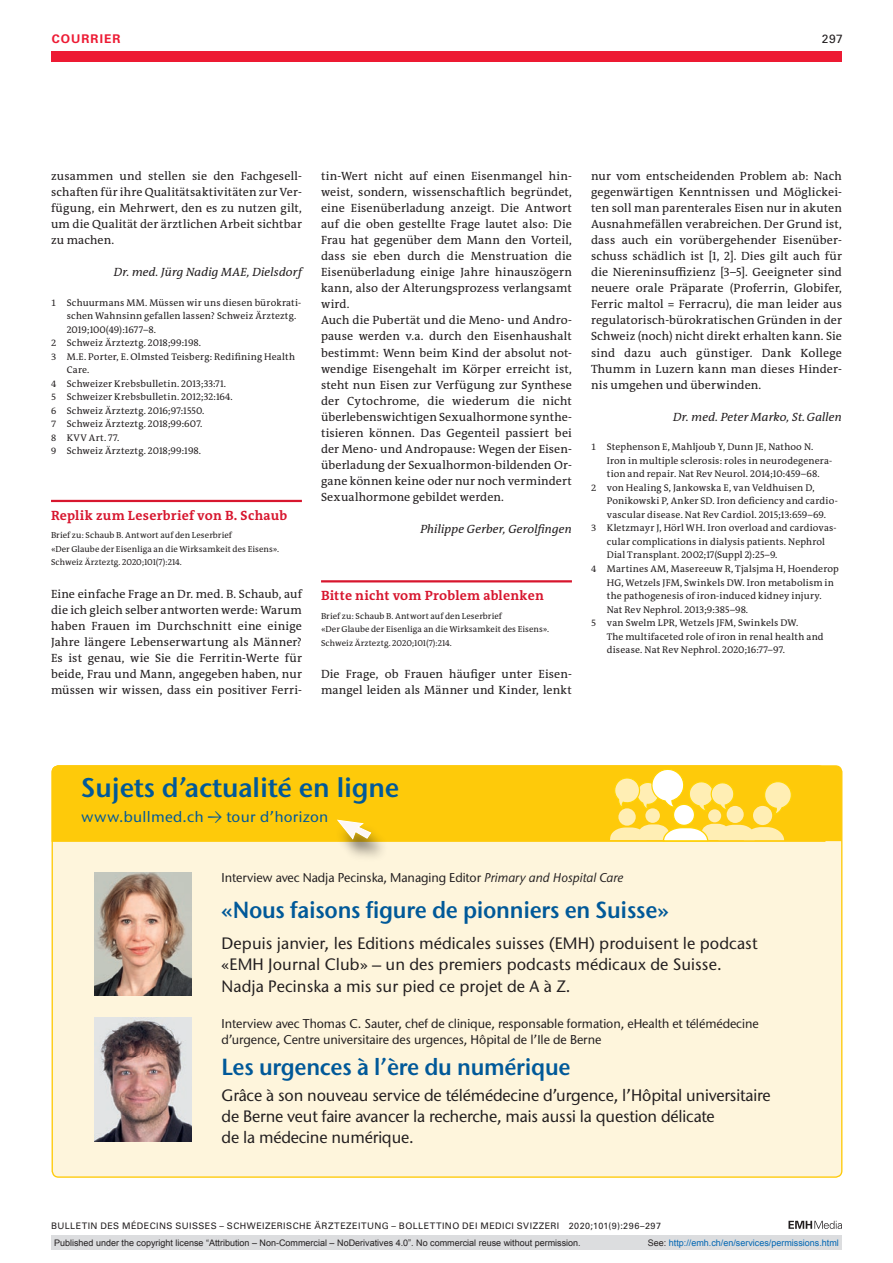
<style>
.page{position:relative;width:893px;height:1263px;background:#fff}
.page>*{position:absolute;margin:0;border:0;box-sizing:border-box;transform-origin:0 0}
.t1{font:600 27px "Stone Sans ITC Std";letter-spacing:-.005em;color:#015999}
.t2{font:600 23.25px "Stone Sans ITC Std";letter-spacing:-.015em;color:#015999;scale:.95 1}
.t3{font:500 16.5px/21.5px "Stone Sans ITC Std";letter-spacing:-.005em;color:#231f20}
.t4{font:500 15px "Stone Sans ITC Std";letter-spacing:.02em;color:#015999}
.t5{font:700 13.5px "The Antiqua B W7";letter-spacing:.015em;color:#d7162e}
.t6{font:500 12.75px/16.5px "Stone Sans ITC Std";letter-spacing:-.005em;color:#231f20}
.t7{font:12px/16px "The Antiqua B W5 Plain";letter-spacing:.01em;color:#231f20;text-align:justify}
.t8{font:italic 12px "The Antiqua B W5 Plain";letter-spacing:.01em;color:#231f20}
.t9{font:700 12px "Univers LT Std";letter-spacing:.085em;color:#ed1a33}
.t10{font:12px "Univers LT Std";color:#231f20}
.t11{font:9.75px "The Antiqua B W5 Plain";letter-spacing:.015em;color:#231f20}
.t12{font:9px "Arial";color:#231f20}
.t13{font:9px "Univers LT Std";letter-spacing:.05em;color:#231f20}
.t14{font:9px "Arial";color:#0166b3}
.t15{font:8.7px/13.5px "The Antiqua B W5 Plain";letter-spacing:.01em;color:#231f20}
.s1{font-size:9.3px}
.s2{font-family:"The Antiqua B W5 Plain";font-weight:400}
.s3{font-style:italic}
.s4{color:#231f20}
</style>
<div class="page">
<svg style="left:788px;top:1221px;width:54px;height:8px"></svg>
<hr style="left:51px;top:500px;width:251px;height:2px;background:#d7162e">
<hr style="left:321px;top:580px;width:251px;height:2px;background:#d7162e">
<div style="left:51px;top:51px;width:791px;height:11px;background:#ed1a33"></div>
<div style="left:52px;top:766px;width:790px;height:411px;background:#fef5dc;border-radius:6px"></div>
<svg style="left:51px;top:765px;width:775px;height:77px;background:#fece22"></svg>
<div style="left:52px;top:766px;width:790px;height:75px;background:#feca0a"></div>
<svg style="left:761px;top:778px;width:34px;height:39px"></svg>
<svg style="left:612px;top:766px;width:125px;height:47px;background:#fedb59"></svg>
<div style="left:708px;top:809px;width:13px;height:13px;background:#ffeeb4;border-radius:50%"></div>
<div style="left:727px;top:806px;width:17px;height:17px;background:#ffeeb4;border-radius:50%"></div>
<div style="left:645px;top:808px;width:15px;height:15px;background:#ffeeb4;border-radius:50%"></div>
<div style="left:618px;top:808px;width:18px;height:18px;background:#ffeeb4;border-radius:50%"></div>
<div style="left:673px;top:804px;width:21px;height:21px;background:#fff;border-radius:50%"></div>
<div style="left:673px;top:804px;width:22px;height:22px;border:1px solid #fed304;border-radius:50%"></div>
<svg style="left:610px;top:824px;width:174px;height:17px;background:#fee792"></svg>
<div style="left:753px;top:806px;width:19px;height:19px;background:#ffeeb4;border-radius:50%"></div>
<div style="left:334px;top:822px;width:54px;height:41px;background:#231f20;opacity:.6"></div>
<svg style="left:337px;top:819px;width:35px;height:22px"></svg>
<img style="left:94px;top:1018px;width:98px;height:123px">
<img style="left:94px;top:872px;width:98px;height:124px">
<div style="left:51px;top:1235px;width:791px;height:15px;background:#dcdddf"></div>
<p class="t9" style="left:52px;top:31px;width:70px">COURRIER</p>
<p class="t10" style="left:822px;top:31px;width:23px">297</p>
<p class="t7" style="left:51px;top:168px;width:252px">zusammen und stellen sie den Fachgesell&shy;schaften für ihre Qualitätsaktivitäten zur Ver&shy;fügung, ein Mehrwert, den es zu nutzen gilt, um die Qualität der ärztlichen Arbeit sichtbar zu machen.</p>
<p class="t8" style="left:114px;top:264px;width:190px">Dr. med. Jürg Nadig MAE, Dielsdorf</p>
<p class="t11" style="left:51px;top:296px;width:252px"><span class="s1">1</span> Schuurmans MM. Müssen wir uns diesen bürokrati-</p>
<p class="t11" style="left:67px;top:310px;width:231px">schen Wahnsinn gefallen lassen? Schweiz Ärzteztg.</p>
<p class="t11" style="left:67px;top:323px;width:91px">2019;100(49):1677–8.</p>
<p class="t11" style="left:51px;top:337px;width:152px"><span class="s1">2</span> Schweiz Ärzteztg. 2018;99:198.</p>
<p class="t11" style="left:51px;top:350px;width:245px"><span class="s1">3</span> M.E. Porter, E. Olmsted Teisberg: Redifining Health</p>
<p class="t11" style="left:67px;top:364px;width:24px">Care.</p>
<p class="t11" style="left:51px;top:377px;width:177px"><span class="s1">4</span> Schweizer Krebsbulletin. 2013;33:71.</p>
<p class="t11" style="left:51px;top:391px;width:183px"><span class="s1">5</span> Schweizer Krebsbulletin. 2012;32:164.</p>
<p class="t11" style="left:51px;top:404px;width:155px"><span class="s1">6</span> Schweiz Ärzteztg. 2016;97:1550.</p>
<p class="t11" style="left:51px;top:418px;width:153px"><span class="s1">7</span> Schweiz Ärzteztg. 2018;99:607.</p>
<p class="t11" style="left:51px;top:431px;width:70px"><span class="s1">8</span> KVV Art. 77.</p>
<p class="t11" style="left:51px;top:445px;width:152px"><span class="s1">9</span> Schweiz Ärzteztg. 2018;99:198.</p>
<p class="t7" style="left:321px;top:168px;width:252px;text-align:left">tin-Wert nicht auf einen Eisenmangel hin&shy;weist, sondern, wissenschaftlich begründet, eine Eisenüberladung anzeigt. Die Antwort auf die oben gestellte Frage lautet also: Die Frau hat gegenüber dem Mann den Vorteil, dass sie eben durch die Menstruation die Eisenüberladung einige Jahre hinauszögern kann, also der Alterungsprozess verlangsamt wird.<br>Auch die Pubertät und die Meno- und Andro&shy;pause werden v.a. durch den Eisenhaushalt bestimmt: Wenn beim Kind der absolut not&shy;wendige Eisengehalt im Körper erreicht ist, steht nun Eisen zur Verfügung zur Synthese der Cytochrome, die wiederum die nicht überlebenswichtigen Sexualhormone synthe&shy;tisieren können. Das Gegenteil passiert bei der Meno- und Andropause: Wegen der Eisen&shy;überladung der Sexualhormon-bildenden Or&shy;gane können keine oder nur noch vermindert Sexualhormone gebildet werden.</p>
<p class="t8" style="left:420px;top:522px;width:153px">Philippe Gerber, Gerolfingen</p>
<p class="t5" style="left:51px;top:506px;width:238px">Replik zum Leserbrief von B. Schaub</p>
<p class="t15" style="left:51px;top:529px;width:230px">Brief zu: Schaub B. Antwort auf den Leserbrief<br>«Der Glaube der Eisenliga an die Wirksamkeit des Eisens».<br>Schweiz Ärzteztg. 2020;101(7):214.</p>
<p class="t7" style="left:51px;top:586px;width:252px">Eine einfache Frage an Dr. med. B. Schaub, auf die ich gleich selber antworten werde: Warum haben Frauen im Durchschnitt eine einige Jahre längere Lebenserwartung als Männer?<br>Es ist genau, wie Sie die Ferritin-Werte für beide, Frau und Mann, angegeben haben, nur müssen wir wissen, dass ein positiver Ferri-</p>
<p class="t5" style="left:321px;top:587px;width:224px">Bitte nicht vom Problem ablenken</p>
<p class="t15" style="left:321px;top:609px;width:230px">Brief zu: Schaub B. Antwort auf den Leserbrief<br>«Der Glaube der Eisenliga an die Wirksamkeit des Eisens».<br>Schweiz Ärzteztg. 2020;101(7):214.</p>
<p class="t7" style="left:321px;top:666px;width:252px">Die Frage, ob Frauen häufiger unter Eisen&shy;mangel leiden als Männer und Kinder, lenkt</p>
<p class="t7" style="left:591px;top:168px;width:252px">nur vom entscheidenden Problem ab: Nach gegenwärtigen Kenntnissen und Möglickei&shy;ten soll man parenterales Eisen nur in akuten Ausnahmefällen verabreichen. Der Grund ist, dass auch ein vorübergehender Eisenüber&shy;schuss schädlich ist [1, 2]. Dies gilt auch für die Niereninsuffizienz [3–5]. Geeigneter sind neuere orale Präparate (Proferrin, Globifer, Ferric maltol = Ferracru), die man leider aus regulatorisch-bürokratischen Gründen in der Schweiz (noch) nicht direkt erhalten kann. Sie sind dazu auch günstiger. Dank Kollege Thumm in Luzern kann man dieses Hinder&shy;nis umgehen und überwinden.</p>
<p class="t8" style="left:673px;top:409px;width:170px">Dr. med. Peter Marko, St.Gallen</p>
<p class="t11" style="left:591px;top:441px;width:224px"><span class="s1">1</span> Stephenson E, Mahljoub Y, Dunn JE, Nathoo N.</p>
<p class="t11" style="left:607px;top:454px;width:227px">Iron in multiple sclerosis: roles in neurodegenera-</p>
<p class="t11" style="left:607px;top:468px;width:214px">tion and repair. Nat Rev Neurol. 2014;10:459–68.</p>
<p class="t11" style="left:591px;top:481px;width:225px"><span class="s1">2</span> von Healing S, Jankowska E, van Veldhuisen D,</p>
<p class="t11" style="left:607px;top:495px;width:232px">Ponikowski P, Anker SD. Iron deficiency and cardio-</p>
<p class="t11" style="left:607px;top:508px;width:221px">vascular disease. Nat Rev Cardiol. 2015;13:659–69.</p>
<p class="t11" style="left:591px;top:522px;width:247px"><span class="s1">3</span> Kletzmayr J, Hörl WH. Iron overload and cardiovas-</p>
<p class="t11" style="left:607px;top:535px;width:220px">cular complications in dialysis patients. Nephrol</p>
<p class="t11" style="left:607px;top:549px;width:172px">Dial Transplant. 2002;17(Suppl 2):25–9.</p>
<p class="t11" style="left:591px;top:562px;width:249px"><span class="s1">4</span> Martines AM, Masereeuw R, Tjalsjma H, Hoenderop</p>
<p class="t11" style="left:607px;top:576px;width:229px">HG, Wetzels JFM, Swinkels DW. Iron metabolism in</p>
<p class="t11" style="left:607px;top:589px;width:216px">the pathogenesis of iron-induced kidney injury.</p>
<p class="t11" style="left:607px;top:603px;width:143px">Nat Rev Nephrol. 2013;9:385–98.</p>
<p class="t11" style="left:591px;top:616px;width:209px"><span class="s1">5</span> van Swelm LPR, Wetzels JFM, Swinkels DW.</p>
<p class="t11" style="left:607px;top:630px;width:218px">The multifaceted role of iron in renal health and</p>
<p class="t11" style="left:607px;top:643px;width:180px">disease. Nat Rev Nephrol. 2020;16:77–97.</p>
<h1 class="t1" style="left:81px;top:771px;width:320px">Sujets d’actualité en ligne</h1>
<p class="t4" style="left:81px;top:807px;width:249px">www.bullmed.ch <span class="s2">→</span> tour d’horizon</p>
<p class="t6" style="left:222px;top:869px;width:403px">Interview avec Nadja Pecinska, Managing Editor <span class="s3">Primary and Hospital Care</span></p>
<h2 class="t2" style="left:222px;top:895px;width:472px">«Nous faisons figure de pionniers en Suisse»</h2>
<h3 class="t3" style="left:222px;top:932px;width:537px">Depuis janvier, les Editions médicales suisses (EMH) produisent le podcast «EMH Journal Club» – un des premiers podcasts médicaux de Suisse.<br>Nadja Pecinska a mis sur pied ce projet de A à Z.</h3>
<p class="t6" style="left:222px;top:1015px;width:539px">Interview avec Thomas C. Sauter, chef de clinique, responsable formation, eHealth et télémédecine d’urgence, Centre universitaire des urgences, Hôpital de l’Ile de Berne</p>
<h2 class="t2" style="left:222px;top:1052px;width:369px">Les urgences à l’ère du numérique</h2>
<h3 class="t3" style="left:222px;top:1084px;width:550px;line-height:21px">Grâce à son nouveau service de télémédecine d’urgence, l’Hôpital universitaire de Berne veut faire avancer la recherche, mais aussi la question délicate<br>de la médecine numérique.</h3>
<p class="t13" style="left:51px;top:1220px;width:611px">BULLETIN DES MÉDECINS SUISSES – SCHWEIZERISCHE ÄRZTEZEITUNG – BOLLETTINO DEI MEDICI SVIZZERI 2020;101(9):296–297</p>
<p class="t12" style="left:54px;top:1237px;width:528px">Published under the copyright license “Attribution – Non-Commercial – NoDerivatives 4.0”. No commercial reuse without permission.</p>
<p class="t14" style="left:648px;top:1237px;width:193px"><span class="s4">See:</span> http://emh.ch/en/services/permissions.html</p>
</div>
